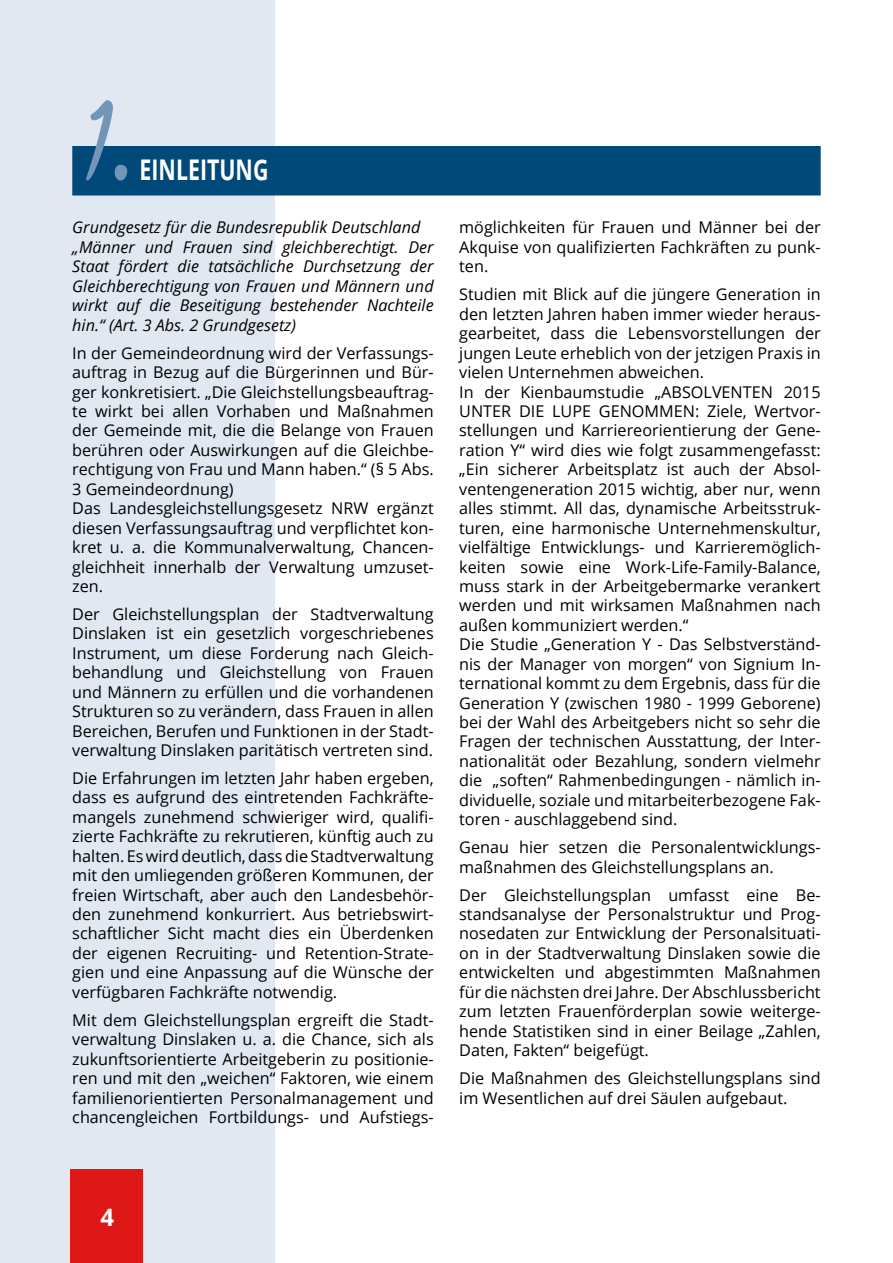
<style>
.page{position:relative;width:893px;height:1263px;background:#fff}
.page>*{position:absolute;margin:0;border:0;box-sizing:border-box;transform-origin:0 0}
.t1{font:105px "Courgette";color:#7295b9;scale:.75 1}
.t2{font:700 28.5px "Open Sans";color:#fff;scale:.75 1}
.t3{font:700 24px "Open Sans";color:#fff}
.t4{font:16.2px/19.5px "Open Sans";color:#000;text-align:justify}
.t5{font:italic 16.2px/19.5px "Open Sans";color:#000}
</style>
<div class="page">
<div style="left:0;top:0;width:274px;height:1263px;background:#e1e8f1"></div>
<div style="left:70px;top:1169px;width:72px;height:94px;background:#de1817"></div>
<div style="left:72px;top:146px;width:749px;height:49px;background:#004978"></div>
<h1 class="t1" style="left:81px;top:77px;width:72px">1.</h1>
<h2 class="t2" style="left:140px;top:150px;width:173px">EINLEITUNG</h2>
<p class="t5" style="left:72px;top:217px;width:363px">Grundgesetz für die Bundesrepublik Deutschland „Männer und Frauen sind gleichberechtigt. Der Staat fördert die tatsächliche Durchsetzung der Gleichberechtigung von Frauen und Männern und wirkt auf die Beseitigung bestehender Nachteile hin.“ (Art. 3 Abs. 2 Grundgesetz)</p>
<p class="t4" style="left:72px;top:343px;width:363px;text-align:left">In der Gemeindeordnung wird der Verfassungs&shy;auftrag in Bezug auf die Bürgerinnen und Bür&shy;ger konkretisiert. „Die Gleichstellungsbeauftrag&shy;te wirkt bei allen Vorhaben und Maßnahmen der Gemeinde mit, die die Belange von Frauen berühren oder Auswirkungen auf die Gleichbe&shy;rechtigung von Frau und Mann haben.“ (§ 5 Abs.<br>3 Gemeindeordnung)<br>Das Landesgleichstellungsgesetz NRW ergänzt diesen Verfassungsauftrag und verpflichtet kon&shy;kret u. a. die Kommunalverwaltung, Chancen&shy;gleichheit innerhalb der Verwaltung umzuset&shy;zen.</p>
<p class="t4" style="left:72px;top:604px;width:363px">Der Gleichstellungsplan der Stadtverwaltung Dinslaken ist ein gesetzlich vorgeschriebenes Instrument, um diese Forderung nach Gleich&shy;behandlung und Gleichstellung von Frauen und Männern zu erfüllen und die vorhandenen Strukturen so zu verändern, dass Frauen in allen Bereichen, Berufen und Funktionen in der Stadt&shy;verwaltung Dinslaken paritätisch vertreten sind.</p>
<p class="t4" style="left:72px;top:768px;width:363px">Die Erfahrungen im letzten Jahr haben ergeben, dass es aufgrund des eintretenden Fachkräfte&shy;mangels zunehmend schwieriger wird, qualifi&shy;zierte Fachkräfte zu rekrutieren, künftig auch zu halten. Es wird deutlich, dass die Stadtverwaltung mit den umliegenden größeren Kommunen, der freien Wirtschaft, aber auch den Landesbehör&shy;den zunehmend konkurriert. Aus betriebswirt&shy;schaftlicher Sicht macht dies ein Überdenken der eigenen Recruiting- und Retention-Strate&shy;gien und eine Anpassung auf die Wünsche der verfügbaren Fachkräfte notwendig.</p>
<p class="t4" style="left:72px;top:1010px;width:363px">Mit dem Gleichstellungsplan ergreift die Stadt&shy;verwaltung Dinslaken u. a. die Chance, sich als zukunftsorientierte Arbeitgeberin zu positionie&shy;ren und mit den „weichen“ Faktoren, wie einem familienorientierten Personalmanagement und chancengleichen Fortbildungs- und Aufstiegs-</p>
<p class="t4" style="left:459px;top:217px;width:363px">möglichkeiten für Frauen und Männer bei der Akquise von qualifizierten Fachkräften zu punk&shy;ten.</p>
<p class="t4" style="left:459px;top:284px;width:363px;text-align:left">Studien mit Blick auf die jüngere Generation in den letzten Jahren haben immer wieder heraus&shy;gearbeitet, dass die Lebensvorstellungen der jungen Leute erheblich von der jetzigen Praxis in vielen Unternehmen abweichen.<br>In der Kienbaumstudie „ABSOLVENTEN 2015<br>UNTER DIE LUPE GENOMMEN: Ziele, Wertvor&shy;stellungen und Karriereorientierung der Gene&shy;ration Y“ wird dies wie folgt zusammengefasst: „Ein sicherer Arbeitsplatz ist auch der Absol&shy;ventengeneration 2015 wichtig, aber nur, wenn alles stimmt. All das, dynamische Arbeitsstruk&shy;turen, eine harmonische Unternehmenskultur, vielfältige Entwicklungs- und Karrieremöglich&shy;keiten sowie eine Work-Life-Family-Balance, muss stark in der Arbeitgebermarke verankert werden und mit wirksamen Maßnahmen nach außen kommuniziert werden.“<br>Die Studie „Generation Y - Das Selbstverständ&shy;nis der Manager von morgen“ von Signium In&shy;ternational kommt zu dem Ergebnis, dass für die Generation Y (zwischen 1980 - 1999 Geborene) bei der Wahl des Arbeitgebers nicht so sehr die Fragen der technischen Ausstattung, der Inter&shy;nationalität oder Bezahlung, sondern vielmehr die „soften“ Rahmenbedingungen - nämlich in&shy;dividuelle, soziale und mitarbeiterbezogene Fak&shy;toren - auschlaggebend sind.</p>
<p class="t4" style="left:459px;top:837px;width:363px">Genau hier setzen die Personalentwicklungs&shy;maßnahmen des Gleichstellungsplans an.</p>
<p class="t4" style="left:459px;top:884px;width:363px">Der Gleichstellungsplan umfasst eine Be&shy;standsanalyse der Personalstruktur und Prog&shy;nosedaten zur Entwicklung der Personalsituati&shy;on in der Stadtverwaltung Dinslaken sowie die entwickelten und abgestimmten Maßnahmen für die nächsten drei Jahre. Der Abschlussbericht zum letzten Frauenförderplan sowie weiterge&shy;hende Statistiken sind in einer Beilage „Zahlen, Daten, Fakten“ beigefügt.</p>
<p class="t4" style="left:459px;top:1068px;width:363px">Die Maßnahmen des Gleichstellungsplans sind im Wesentlichen auf drei Säulen aufgebaut.</p>
<h3 class="t3" style="left:101px;top:1200px;width:15px">4</h3>
</div>
